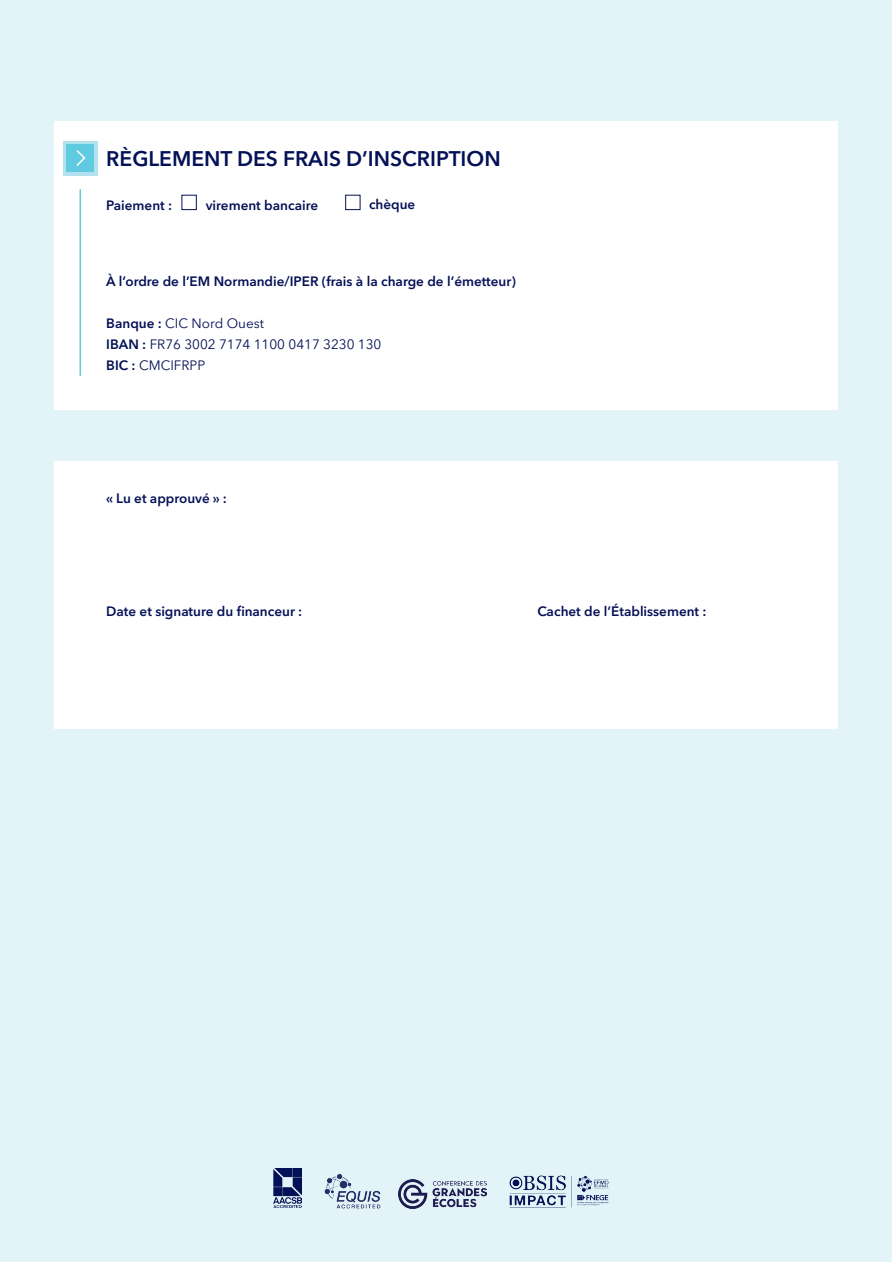
<style>
.page{position:relative;width:893px;height:1263px;background:#fff}
.page>*{position:absolute;margin:0;border:0;box-sizing:border-box;transform-origin:0 0}
.t1{font:600 21px "Avenir Next LT Pro";color:#041156}
.t2{font:600 13.5px "Avenir Next LT Pro";color:#041156}
.t3{font:13.5px "Avenir Next LT Pro";color:#041156}
.s1{font-weight:600}
</style>
<div class="page">
<div style="left:0;top:0;width:892px;height:1261px;background:#dff3f8"></div>
<img style="left:273px;top:1168px;width:28px;height:39px">
<img style="left:324px;top:1174px;width:57px;height:35px">
<img style="left:399px;top:1180px;width:87px;height:29px">
<img style="left:509px;top:1175px;width:100px;height:33px">
<div style="left:54px;top:121px;width:784px;height:288px;background:#fff"></div>
<hr style="left:80px;top:189px;width:1px;height:187px;background:#60cae1">
<div style="left:63px;top:141px;width:34px;height:34px;background:#b3e2ef"></div>
<div style="left:67px;top:144px;width:27px;height:28px;background:#60cae1"></div>
<svg style="left:76px;top:150px;width:10px;height:16px"></svg>
<div style="left:182px;top:195px;width:15px;height:15px;border:1px solid #041156"></div>
<div style="left:345px;top:195px;width:15px;height:15px;border:1px solid #041156"></div>
<div style="left:54px;top:461px;width:784px;height:267px;background:#fff"></div>
<p class="t1" style="left:106px;top:146px;width:396px">RÈGLEMENT DES FRAIS D’INSCRIPTION</p>
<p class="t2" style="left:106px;top:197px;width:67px">Paiement :</p>
<p class="t2" style="left:206px;top:197px;width:114px">virement bancaire</p>
<p class="t2" style="left:369px;top:196px;width:48px">chèque</p>
<p class="t2" style="left:106px;top:273px;width:411px">À l’ordre de l’EM Normandie/IPER (frais à la charge de l’émetteur)</p>
<p class="t3" style="left:106px;top:315px;width:159px"><span class="s1">Banque :</span> CIC Nord Ouest</p>
<p class="t3" style="left:106px;top:336px;width:277px"><span class="s1">IBAN :</span> FR76 3002 7174 1100 0417 3230 130</p>
<p class="t3" style="left:106px;top:357px;width:100px"><span class="s1">BIC :</span> CMCIFRPP</p>
<p class="t2" style="left:106px;top:490px;width:122px">« Lu et approuvé » :</p>
<p class="t2" style="left:106px;top:603px;width:198px">Date et signature du financeur :</p>
<p class="t2" style="left:537px;top:603px;width:171px">Cachet de l’Établissement :</p>
</div>
